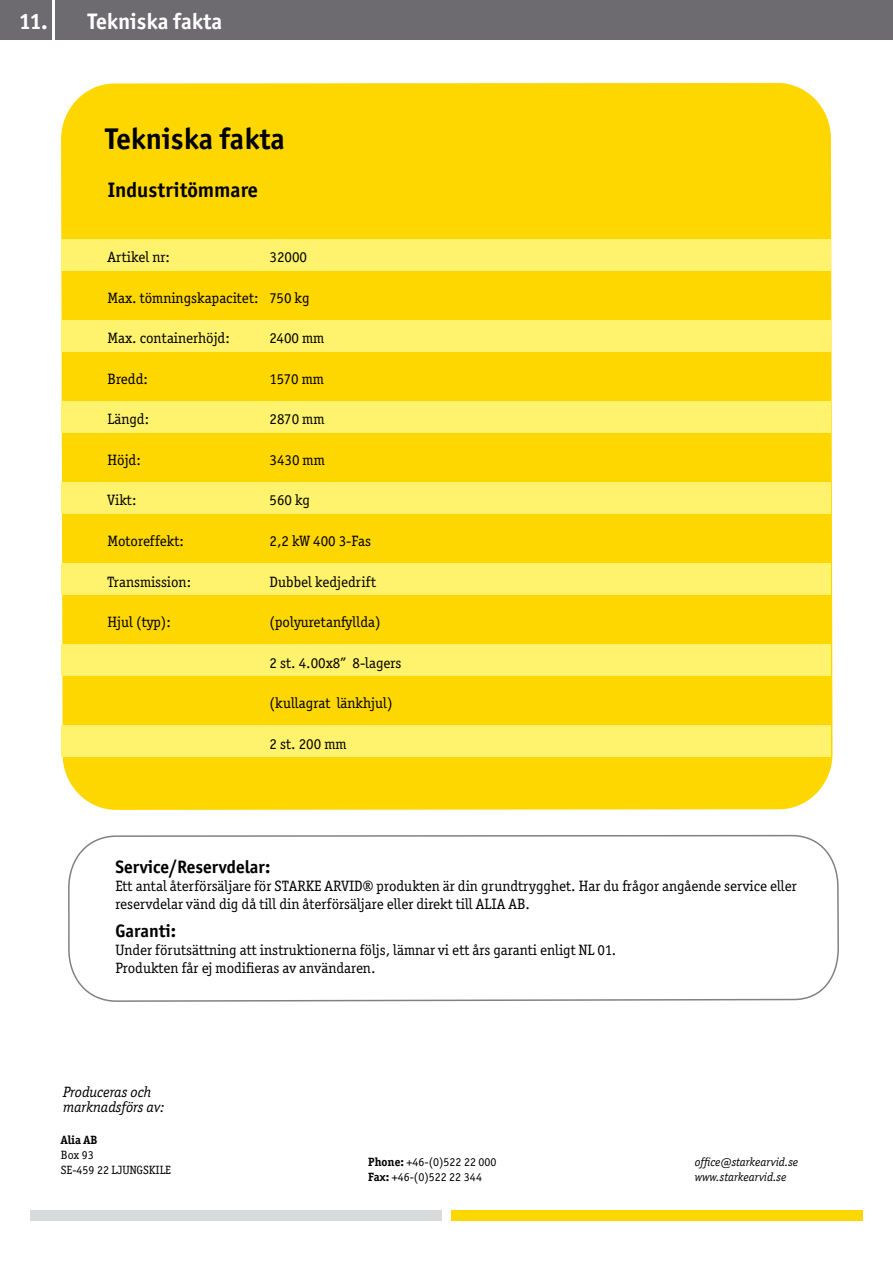
<style>
.page{position:relative;width:893px;height:1263px;background:#fff}
.page>*{position:absolute;margin:0;border:0;box-sizing:border-box;transform-origin:0 0}
.t1{font:700 30px "Officina Sans ITC";color:#000}
.t2{font:700 22.5px "Officina Sans ITC";color:#fff}
.t3{font:700 21px "Officina Sans ITC";color:#000}
.t4{font:700 18px "Officina Sans ITC";color:#000}
.t5{font:15px/18px "Officina Ser ITC";color:#000}
.t6{font:italic 15px/15px "Officina Ser ITC";color:#000}
.t7{font:12px/15px "Officina Ser ITC";color:#000}
.t8{font:italic 12px/15px "Officina Ser ITC";color:#000}
.t9{font:700 12px "Officina Ser ITC";color:#000}
.s1{font-weight:700}
</style>
<div class="page">
<div style="left:61px;top:83px;width:771px;height:727px;background:#ffd700"></div>
<div style="left:62px;top:725px;width:769px;height:32px;background:#fff26c"></div>
<div style="left:451px;top:1210px;width:412px;height:11px;background:#ffd700"></div>
<div style="left:30px;top:1210px;width:412px;height:11px;background:#d8dadc"></div>
<div style="left:62px;top:239px;width:769px;height:32px;background:#fff26c"></div>
<div style="left:62px;top:320px;width:769px;height:32px;background:#fff26c"></div>
<div style="left:62px;top:401px;width:769px;height:32px;background:#fff26c"></div>
<div style="left:62px;top:482px;width:769px;height:32px;background:#fff26c"></div>
<div style="left:62px;top:563px;width:769px;height:32px;background:#fff26c"></div>
<div style="left:62px;top:644px;width:769px;height:32px;background:#fff26c"></div>
<div style="left:0;top:0;width:893px;height:40px;background:#6d6b70"></div>
<hr style="left:53px;top:0;width:2px;height:47px;background:#fff">
<svg style="left:68px;top:834px;width:771px;height:168px"></svg>
<h2 class="t2" style="left:19px;top:7px;width:205px">11. Tekniska fakta</h2>
<h1 class="t1" style="left:106px;top:120px;width:181px">Tekniska fakta</h1>
<h3 class="t3" style="left:108px;top:177px;width:152px">Industritömmare</h3>
<p class="t5" style="left:107px;top:248px;width:64px">Artikel nr:</p>
<p class="t5" style="left:269px;top:248px;width:39px">32000</p>
<p class="t5" style="left:107px;top:289px;width:204px">Max. tömningskapacitet: 750 kg</p>
<p class="t5" style="left:107px;top:329px;width:124px">Max. containerhöjd:</p>
<p class="t5" style="left:269px;top:329px;width:56px">2400 mm</p>
<p class="t5" style="left:107px;top:370px;width:42px">Bredd:</p>
<p class="t5" style="left:269px;top:370px;width:56px">1570 mm</p>
<p class="t5" style="left:107px;top:410px;width:43px">Längd:</p>
<p class="t5" style="left:269px;top:410px;width:57px">2870 mm</p>
<p class="t5" style="left:107px;top:451px;width:35px">Höjd:</p>
<p class="t5" style="left:269px;top:451px;width:57px">3430 mm</p>
<p class="t5" style="left:107px;top:491px;width:31px">Vikt:</p>
<p class="t5" style="left:269px;top:491px;width:42px">560 kg</p>
<p class="t5" style="left:107px;top:532px;width:78px">Motoreffekt:</p>
<p class="t5" style="left:269px;top:532px;width:103px">2,2 kW 400 3-Fas</p>
<p class="t5" style="left:107px;top:572px;width:85px">Transmission:</p>
<p class="t5" style="left:269px;top:572px;width:108px">Dubbel kedjedrift</p>
<p class="t5" style="left:107px;top:613px;width:65px">Hjul (typ):</p>
<p class="t5" style="left:269px;top:613px;width:113px">(polyuretanfyllda)</p>
<p class="t5" style="left:269px;top:653px;width:133px">2 st. 4.00x8” 8-lagers</p>
<p class="t5" style="left:269px;top:694px;width:125px">(kullagrat länkhjul)</p>
<p class="t5" style="left:269px;top:734px;width:79px">2 st. 200 mm</p>
<p class="t4" style="left:115px;top:856px;width:156px">Service/Reservdelar:</p>
<p class="t5" style="left:115px;top:877px;width:683px">Ett antal återförsäljare för STARKE ARVID® produkten är din grundtrygghet. Har du frågor angående service eller reservdelar vänd dig då till din återförsäljare eller direkt till ALIA AB.</p>
<p class="t4" style="left:115px;top:920px;width:62px">Garanti:</p>
<p class="t5" style="left:115px;top:941px;width:502px">Under förutsättning att instruktionerna följs, lämnar vi ett års garanti enligt NL 01.<br>Produkten får ej modifieras av användaren.</p>
<p class="t6" style="left:63px;top:1085px;width:103px">Produceras och marknadsförs av:</p>
<p class="t9" style="left:61px;top:1133px;width:38px">Alia AB</p>
<p class="t7" style="left:61px;top:1148px;width:112px">Box 93<br>SE-459 22 LJUNGSKILE</p>
<p class="t7" style="left:368px;top:1154px;width:130px"><span class="s1">Phone:</span> +46-(0)522 22 000<br><span class="s1">Fax:</span> +46-(0)522 22 344</p>
<p class="t8" style="left:695px;top:1154px;width:105px">office@starkearvid.se www.starkearvid.se</p>
</div>
